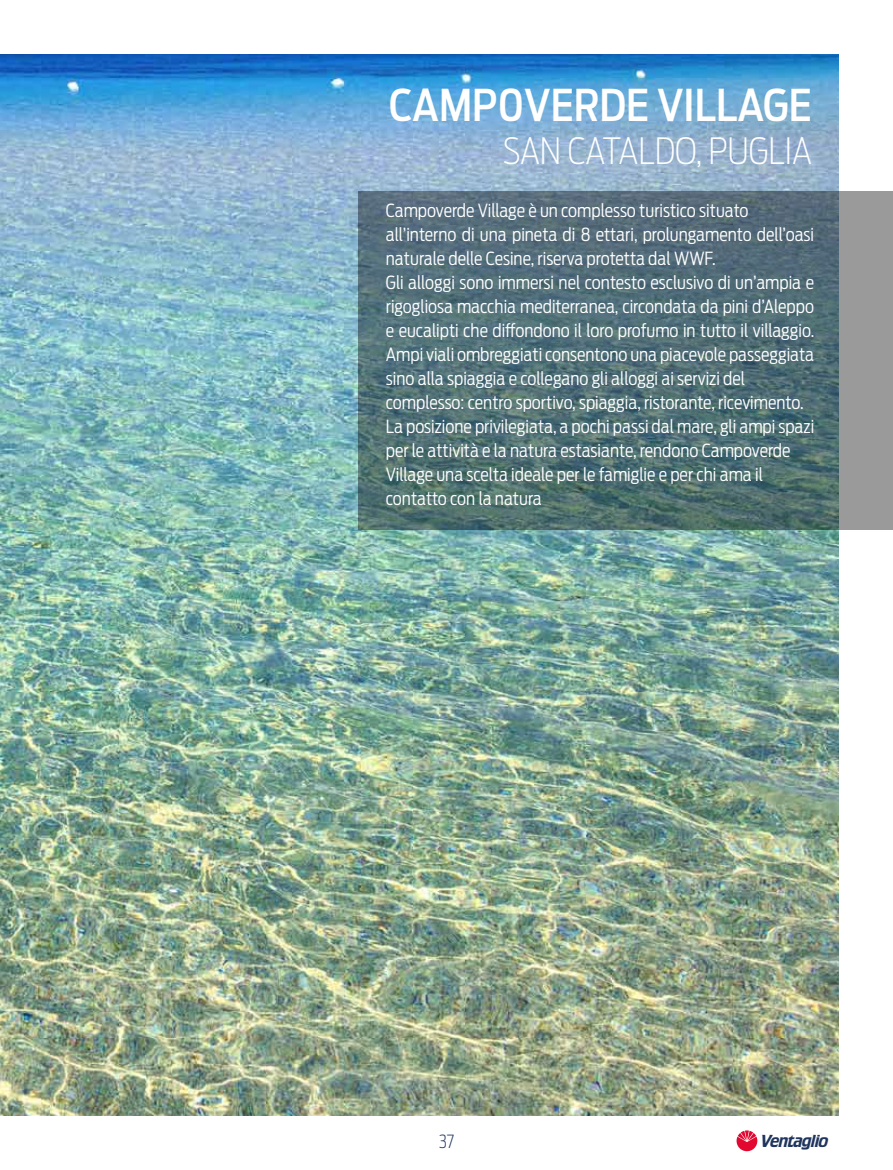
<style>
.page{position:relative;width:893px;height:1170px;background:#fff}
.page>*{position:absolute;margin:0;border:0;box-sizing:border-box;transform-origin:0 0}
.t1{font:500 43.5px "Antenna Cond";color:#fff}
.t2{font:200 36px "Antenna Cond";color:#fff}
.t3{font:18.15px "Crillee Italic Plain";letter-spacing:-.055em;color:#1f355e}
.t4{font:300 18px/24px "Antenna Cond";color:#fff}
.t5{font:200 18px "Antenna Cond";color:#1f355e}
</style>
<div class="page">
<svg style="left:736px;top:1130px;width:21px;height:21px"></svg>
<img style="left:0;top:54px;width:838px;height:1061px">
<svg style="left:358px;top:191px;width:535px;height:338px;background:#577278"></svg>
<h1 class="t1" style="left:389px;top:79px;width:420px">CAMP0VERDE Village</h1>
<h2 class="t2" style="left:503px;top:129px;width:311px">SAN CATALDO, PUGLIA</h2>
<p class="t4" style="left:386px;top:199px;width:430px">Campoverde Village è un complesso turistico situato all’interno di una pineta di 8 ettari, prolungamento dell’oasi naturale delle Cesine, riserva protetta dal WWF.<br>Gli alloggi sono immersi nel contesto esclusivo di un’ampia e rigogliosa macchia mediterranea, circondata da pini d’Aleppo e eucalipti che diffondono il loro profumo in tutto il villaggio.<br>Ampi viali ombreggiati consentono una piacevole passeggiata sino alla spiaggia e collegano gli alloggi ai servizi del complesso: centro sportivo, spiaggia, ristorante, ricevimento.<br>La posizione privilegiata, a pochi passi dal mare, gli ampi spazi per le attività e la natura estasiante, rendono Campoverde Village una scelta ideale per le famiglie e per chi ama il contatto con la natura</p>
<p class="t5" style="left:439px;top:1130px;width:17px">37</p>
<p class="t3" style="left:761px;top:1130px;width:69px">Ventaglio</p>
</div>
